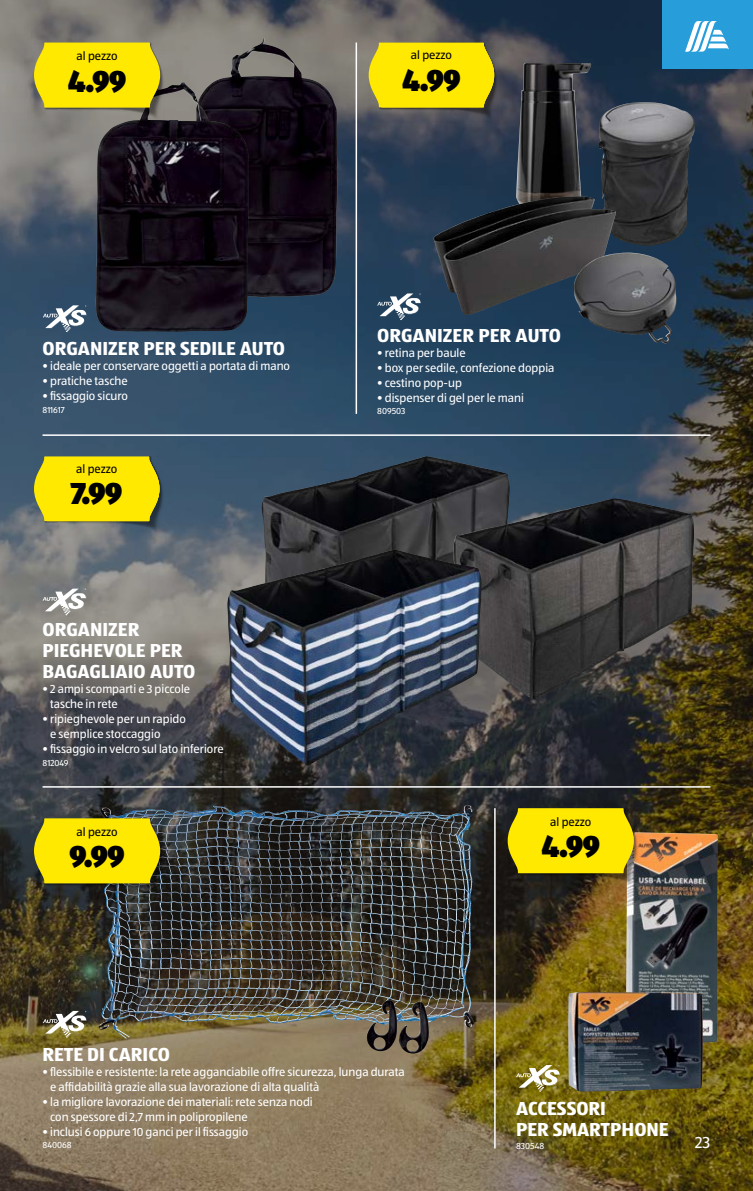
<style>
.page{position:relative;width:753px;height:1191px;background:#fff}
.page>*{position:absolute;margin:0;border:0;box-sizing:border-box;transform-origin:0 0}
.t1{font:900 31.5px "ALDISUEDOT";letter-spacing:-.03em;color:#000;scale:.95 1}
.t2{font:700 19.5px/21px "ALDISUEDOT";color:#fff}
.t3{font:16.5px "ALDISUEDOT";color:#fff}
.t4{font:12px/15px "ALDISUEDOT";color:#fff}
.t5{font:12px "ALDISUEDOT";color:#000}
.t6{font:9px "ALDISUEDOT";color:#fff}
</style>
<div class="page">
<img style="left:0;top:0;width:753px;height:1191px">
<img style="left:626px;top:832px;width:91px;height:211px">
<img style="left:568px;top:992px;width:135px;height:99px">
<img style="left:507px;top:808px;width:131px;height:80px">
<svg style="left:507px;top:808px;width:127px;height:65px;background:#eed903"></svg>
<img style="left:34px;top:456px;width:130px;height:80px">
<svg style="left:34px;top:456px;width:125px;height:65px;background:#f0dd07"></svg>
<img style="left:368px;top:43px;width:130px;height:79px">
<svg style="left:368px;top:42px;width:126px;height:66px;background:#f1dc08"></svg>
<img style="left:195px;top:37px;width:142px;height:260px">
<img style="left:516px;top:63px;width:75px;height:133px">
<img style="left:598px;top:102px;width:97px;height:144px">
<img style="left:433px;top:196px;width:183px;height:119px">
<img style="left:401px;top:805px;width:66px;height:10px">
<img style="left:366px;top:1000px;width:63px;height:53px">
<hr style="left:43px;top:786px;width:667px;height:1px;background:#fff">
<hr style="left:43px;top:434px;width:667px;height:2px;background:#fff">
<hr style="left:355px;top:43px;width:2px;height:371px;background:#fff">
<svg style="left:43px;top:1011px;width:44px;height:26px"></svg>
<svg style="left:516px;top:1065px;width:44px;height:26px"></svg>
<svg style="left:377px;top:293px;width:44px;height:27px"></svg>
<svg style="left:43px;top:588px;width:43px;height:27px"></svg>
<img style="left:96px;top:82px;width:153px;height:250px">
<svg style="left:43px;top:305px;width:44px;height:27px"></svg>
<img style="left:574px;top:253px;width:102px;height:90px">
<img style="left:262px;top:456px;width:248px;height:93px">
<hr style="left:494px;top:808px;width:1px;height:340px;background:#fff">
<img style="left:453px;top:498px;width:241px;height:202px">
<img style="left:227px;top:549px;width:254px;height:217px">
<img style="left:34px;top:43px;width:130px;height:79px">
<svg style="left:34px;top:42px;width:126px;height:66px;background:#f2de09"></svg>
<img style="left:34px;top:818px;width:130px;height:80px">
<svg style="left:34px;top:818px;width:126px;height:65px;background:#eeda04"></svg>
<div style="left:662px;top:0;width:91px;height:68px;background:#279ed9"></div>
<svg style="left:685px;top:21px;width:44px;height:31px"></svg>
<p class="t5" style="left:77px;top:48px;width:42px">al pezzo</p>
<h1 class="t1" style="left:68px;top:59px;width:63px">4.99</h1>
<p class="t5" style="left:411px;top:47px;width:42px">al pezzo</p>
<h1 class="t1" style="left:402px;top:58px;width:63px">4.99</h1>
<h2 class="t2" style="left:43px;top:338px;width:244px">ORGANIZER PER SEDILE AUTO</h2>
<p class="t4" style="left:43px;top:358px;width:249px">• ideale per conservare oggetti a portata di mano</p>
<p class="t4" style="left:43px;top:373px;width:87px">• pratiche tasche</p>
<p class="t4" style="left:43px;top:388px;width:87px">• fissaggio sicuro</p>
<p class="t6" style="left:43px;top:404px;width:24px">811617</p>
<p class="t5" style="left:76px;top:461px;width:42px">al pezzo</p>
<h1 class="t1" style="left:71px;top:471px;width:56px">7.99</h1>
<h2 class="t2" style="left:43px;top:618px;width:154px">ORGANIZER<br>PIEGHEVOLE PER<br>BAGAGLIAIO AUTO</h2>
<p class="t4" style="left:50px;top:680px;width:141px;text-indent:-8px">• 2 ampi scomparti e 3 piccole tasche in rete</p>
<p class="t4" style="left:50px;top:710px;width:137px;text-indent:-8px">• ripieghevole per un rapido e semplice stoccaggio</p>
<p class="t4" style="left:43px;top:740px;width:183px">• fissaggio in velcro sul lato inferiore</p>
<p class="t6" style="left:43px;top:756px;width:28px">812049</p>
<p class="t5" style="left:77px;top:824px;width:42px">al pezzo</p>
<h1 class="t1" style="left:69px;top:834px;width:60px">9.99</h1>
<h2 class="t2" style="left:377px;top:324px;width:185px">ORGANIZER PER AUTO</h2>
<p class="t4" style="left:377px;top:344px;width:90px">• retina per baule</p>
<p class="t4" style="left:377px;top:359px;width:179px">• box per sedile, confezione doppia</p>
<p class="t4" style="left:377px;top:374px;width:86px">• cestino pop-up</p>
<p class="t4" style="left:377px;top:389px;width:148px">• dispenser di gel per le mani</p>
<p class="t6" style="left:377px;top:405px;width:30px">809503</p>
<p class="t5" style="left:550px;top:814px;width:42px">al pezzo</p>
<h1 class="t1" style="left:541px;top:824px;width:63px">4.99</h1>
<h2 class="t2" style="left:43px;top:1042px;width:129px">RETE DI CARICO</h2>
<p class="t4" style="left:50px;top:1063px;width:356px;text-indent:-8px">• flessibile e resistente: la rete agganciabile offre sicurezza, lunga durata e affidabilità grazie alla sua lavorazione di alta qualità</p>
<p class="t4" style="left:50px;top:1093px;width:264px;text-indent:-8px">• la migliore lavorazione dei materiali: rete senza nodi con spessore di 2,7 mm in polipropilene</p>
<p class="t4" style="left:43px;top:1123px;width:207px">• inclusi 6 oppure 10 ganci per il fissaggio</p>
<p class="t6" style="left:43px;top:1139px;width:31px">840068</p>
<h2 class="t2" style="left:516px;top:1097px;width:154px">ACCESSORI<br>PER SMARTPHONE</h2>
<p class="t6" style="left:516px;top:1140px;width:30px">830548</p>
<h3 class="t3" style="left:695px;top:1132px;width:17px">23</h3>
</div>
